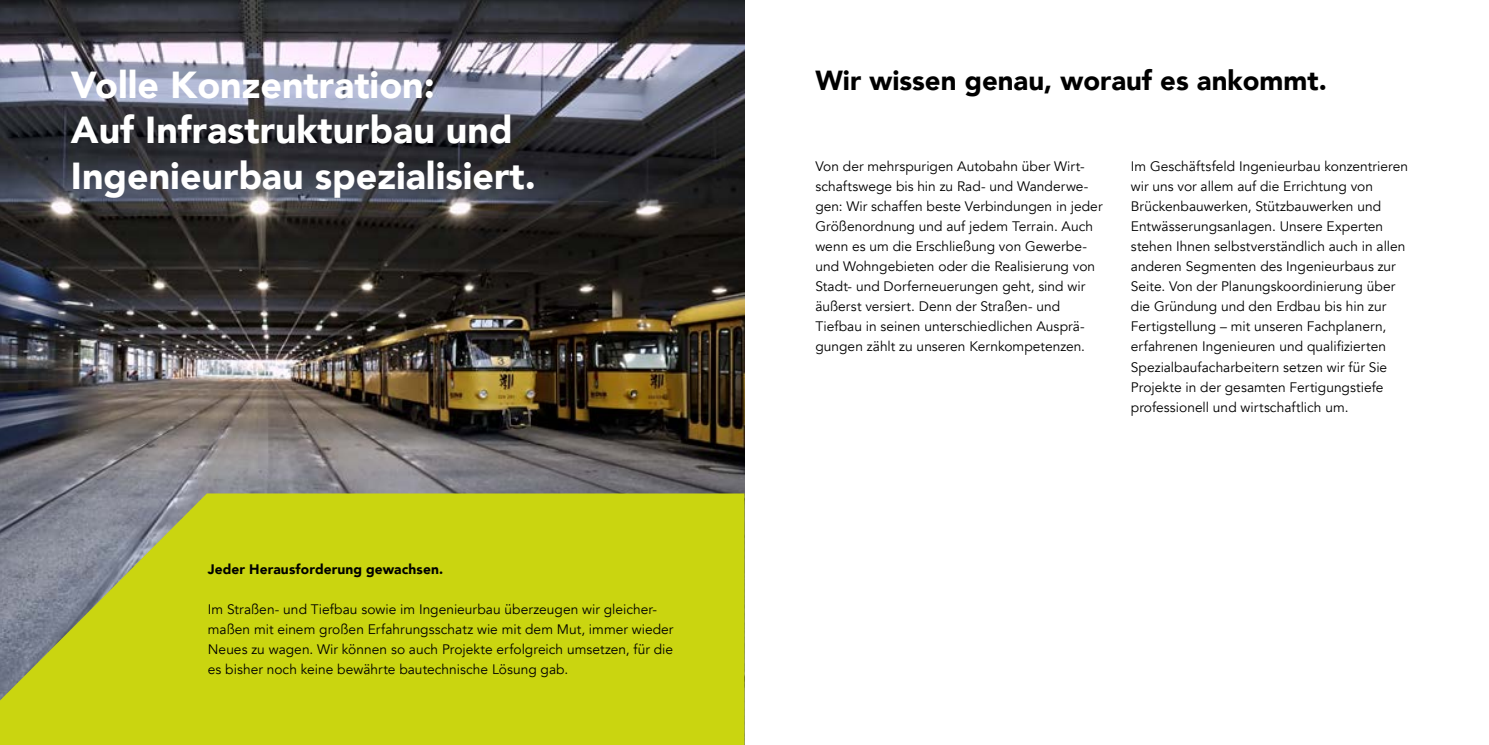
<style>
.page{position:relative;width:1489px;height:745px;background:#fff}
.page>*{position:absolute;margin:0;border:0;box-sizing:border-box;transform-origin:0 0}
.t1{font:900 37.5px/45px "Avenir";color:#fff}
.t2{font:900 27.5px "Avenir";color:#000}
.t3{font:13.75px/20px "Avenir";color:#000}
.t4{font:900 13.75px "Avenir";letter-spacing:.01em;color:#000}
</style>
<div class="page">
<img style="left:0;top:0;width:744px;height:493px">
<svg style="left:0;top:493px;width:744px;height:251px;background:#c1cb1f"></svg>
<h1 class="t1" style="left:71px;top:62px;width:466px">Volle Konzentration:<br>Auf Infrastrukturbau und<br>Ingenieurbau spezialisiert.</h1>
<p class="t4" style="left:208px;top:557px;width:237px">Jeder Herausforderung gewachsen.</p>
<p class="t3" style="left:208px;top:599px;width:467px">Im Straßen- und Tiefbau sowie im Ingenieurbau überzeugen wir gleicher&shy;maßen mit einem großen Erfahrungsschatz wie mit dem Mut, immer wieder Neues zu wagen. Wir können so auch Projekte erfolgreich umsetzen, für die es bisher noch keine bewährte bautechnische Lösung gab.</p>
<h2 class="t2" style="left:815px;top:57px;width:513px">Wir wissen genau, worauf es ankommt.</h2>
<p class="t3" style="left:815px;top:156px;width:289px">Von der mehrspurigen Autobahn über Wirt&shy;schaftswege bis hin zu Rad- und Wanderwe&shy;gen: Wir schaffen beste Verbindungen in jeder Größenordnung und auf jedem Terrain. Auch wenn es um die Erschließung von Gewerbe&shy;und Wohngebieten oder die Realisierung von Stadt- und Dorferneuerungen geht, sind wir äußerst versiert. Denn der Straßen- und Tiefbau in seinen unterschiedlichen Ausprä&shy;gungen zählt zu unseren Kernkompetenzen.</p>
<p class="t3" style="left:1130px;top:157px;width:279px">Im Geschäftsfeld Ingenieurbau konzentrieren wir uns vor allem auf die Errichtung von Brückenbauwerken, Stützbauwerken und Entwässerungsanlagen. Unsere Experten stehen Ihnen selbstverständlich auch in allen anderen Segmenten des Ingenieurbaus zur Seite. Von der Planungskoordinierung über die Gründung und den Erdbau bis hin zur Fertigstellung – mit unseren Fachplanern, erfahrenen Ingenieuren und qualifizierten Spezialbaufacharbeitern setzen wir für Sie Projekte in der gesamten Fertigungstiefe professionell und wirtschaftlich um.</p>
</div>
